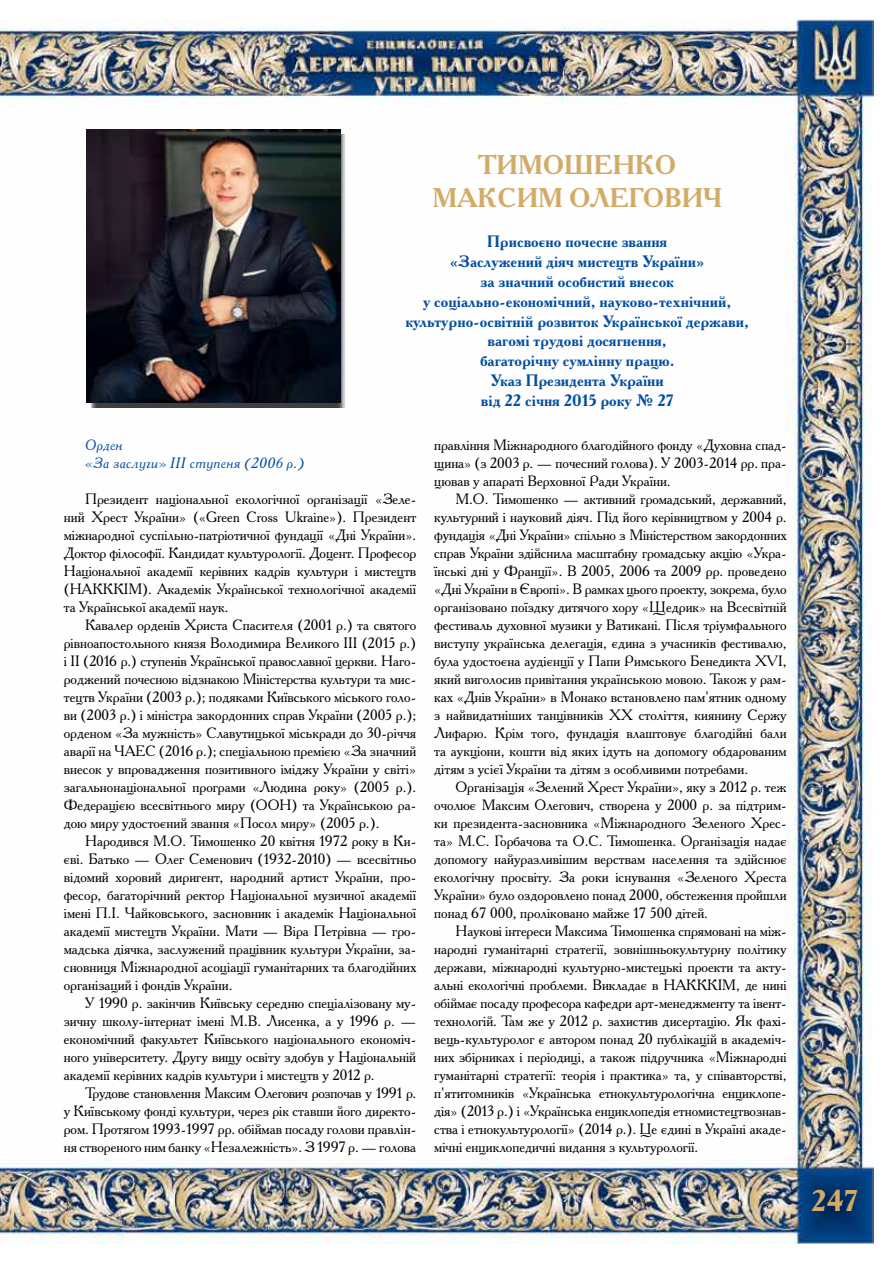
<style>
.page{position:relative;width:893px;height:1263px;background:#fff}
.page>*{position:absolute;margin:0;border:0;box-sizing:border-box;transform-origin:0 0}
.t1{font:700 30px "Academy C";color:#d2ab67}
.t2{font:700 27px "Academy C";color:#d2ab67}
.t3{font:700 16.5px/19.8px "Academy C";color:#034ea2;text-align:center}
.t4{font:15px/18px "Academy C";color:#000;text-align:justify}
.t5{font:italic 15px/18px "Academy C";color:#034ea2}
</style>
<div class="page">
<img style="left:0;top:19px;width:873px;height:1224px">
<img style="left:91px;top:135px;width:254px;height:272px">
<img style="left:87px;top:130px;width:253px;height:272px">
<h2 class="t2" style="left:478px;top:147px;width:88px">Тимошенко</h2>
<h2 class="t2" style="left:432px;top:180px;width:22px">Макси</h2>
<h2 class="t2" style="left:538px;top:180px;width:72px">м Олегович</h2>
<p class="t3" style="left:405px;top:231px;width:345px">Присвоєно почесне звання<br>«Заслужений діяч мистецтв України»<br>за значний особистий внесок<br>у соціально-економічний, науково-технічний, культурно-освітній розвиток Української держави, вагомі трудові досягнення,<br>багаторічну сумлінну працю.<br>Указ Президента України<br>від 22 січня 2015 року № 27</p>
<p class="t5" style="left:85px;top:436px;width:221px">Орден<br>«За заслуги» ІІІ ступеня (2006 р.)</p>
<p class="t4" style="left:64px;top:490px;width:354px;text-indent:21px">Президент національної екологічної організації «Зеле&shy;ний Хрест України» («Green Cross Ukraine»). Президент міжнародної суспільно-патріотичної фундації «Дні України».<br>Доктор філософії. Кандидат культурології. Доцент. Професор Національної академії керівних кадрів культури і мистецтв (НАКККІМ). Академік Української технологічної академії та Української академії наук.</p>
<p class="t4" style="left:64px;top:616px;width:354px;text-indent:21px">Кавалер орденів Христа Спасителя (2001 р.) та святого рівноапостольного князя Володимира Великого ІІІ (2015 р.) і ІІ (2016 р.) ступенів Української православної церкви. Наго&shy;роджений почесною відзнакою Міністерства культури та мис&shy;тецтв України (2003 р.); подяками Київського міського голо&shy;ви (2003 р.) і міністра закордонних справ України (2005 р.); орденом «За мужність» Славутицької міськради до 30-річчя аварії на ЧАЕС (2016 р.); спеціальною премією «За значний внесок у впровадження позитивного іміджу України у світі» загальнонаціональної програми «Людина року» (2005 р.).<br>Федерацією всесвітнього миру (ООН) та Українською ра&shy;дою миру удостоєний звання «Посол миру» (2005 р.).</p>
<p class="t4" style="left:64px;top:832px;width:354px;text-indent:21px">Народився М.О. Тимошенко 20 квітня 1972 року в Ки&shy;єві. Батько — Олег Семенович (1932-2010) — всесвітньо відомий хоровий диригент, народний артист України, про&shy;фесор, багаторічний ректор Національної музичної академії імені П.І. Чайковського, засновник і академік Національної академії мистецтв України. Мати — Віра Петрівна — гро&shy;мадська діячка, заслужений працівник культури України, за&shy;сновниця Міжнародної асоціації гуманітарних та благодійних організаций і фондів України.</p>
<p class="t4" style="left:64px;top:994px;width:354px;text-indent:21px">У 1990 р. закінчив Київську середню спеціалізовану му&shy;зичну школу-інтернат імені М.В. Лисенка, а у 1996 р. — економічний факультет Київського національного економіч&shy;ного університету. Другу вищу освіту здобув у Національній академії керівних кадрів культури і мистецтв у 2012 р.</p>
<p class="t4" style="left:64px;top:1084px;width:354px;text-indent:21px">Трудове становлення Максим Олегович розпочав у 1991 р. у Київському фонді культури, через рік ставши його директо&shy;ром. Протягом 1993-1997 рр. обіймав посаду голови правлін&shy;ня створеного ним банку «Незалежність». З 1997 р. — голова</p>
<p class="t4" style="left:434px;top:436px;width:354px">правління Міжнародного благодійного фонду «Духовна спад&shy;щина» (з 2003 р. — почесний голова). У 2003-2014 рр. пра&shy;цював у апараті Верховної Ради України.</p>
<p class="t4" style="left:434px;top:490px;width:354px;text-indent:21px">М.О. Тимошенко — активний громадський, державний, культурний і науковий діяч. Під його керівництвом у 2004 р. фундація «Дні України» спільно з Міністерством закордонних справ України здійснила масштабну громадську акцію «Укра&shy;їнські дні у Франції». В 2005, 2006 та 2009 рр. проведено «Дні України в Європі». В рамках цього проекту, зокрема, було організовано поїздку дитячого хору «Щедрик» на Всесвітній фестиваль духовної музики у Ватикані. Після тріумфального виступу українська делегація, єдина з учасників фестивалю, була удостоєна аудієнції у Папи Римського Бенедикта XVI, який виголосив привітання українською мовою. Також у рам&shy;ках «Днів України» в Монако встановлено пам'ятник одному з найвидатніших танцівників ХХ століття, киянину Сержу Лифарю. Крім того, фундація влаштовує благодійні бали та аукціони, кошти від яких ідуть на допомогу обдарованим дітям з усієї України та дітям з особливими потребами.</p>
<p class="t4" style="left:434px;top:778px;width:354px;text-indent:21px">Організація «Зелений Хрест України», яку з 2012 р. теж очолює Максим Олегович, створена у 2000 р. за підтрим&shy;ки президента-засновника «Міжнародного Зеленого Хрес&shy;та» М.С. Горбачова та О.С. Тимошенка. Організація надає допомогу найуразливішим верствам населення та здійснює екологічну просвіту. За роки існування «Зеленого Хреста України» було оздоровлено понад 2000, обстеження пройшли понад 67 000, проліковано майже 17 500 дітей.</p>
<p class="t4" style="left:434px;top:922px;width:354px;text-indent:21px">Наукові інтереси Максима Тимошенка спрямовані на між&shy;народні гуманітарні стратегії, зовнішньокультурну політику держави, міжнародні культурно-мистецькі проекти та акту&shy;альні екологічні проблеми. Викладає в НАКККІМ, де нині обіймає посаду професора кафедри арт-менеджменту та івент&shy;технологій. Там же у 2012 р. захистив дисертацію. Як фахі&shy;вець-культуролог є автором понад 20 публікацій в академіч&shy;них збірниках і періодиці, а також підручника «Міжнародні гуманітарні стратегії: теорія і практика» та, у співавторстві, п'ятитомників «Українська етнокультурологічна енциклопе&shy;дія» (2013 р.) і «Українська енциклопедія етномистецтвознав&shy;ства і етнокультурології» (2014 р.). Це єдині в Україні акаде&shy;мічні енциклопедичні видання з культурології.</p>
<h1 class="t1" style="left:811px;top:1181px;width:48px">247</h1>
</div>
